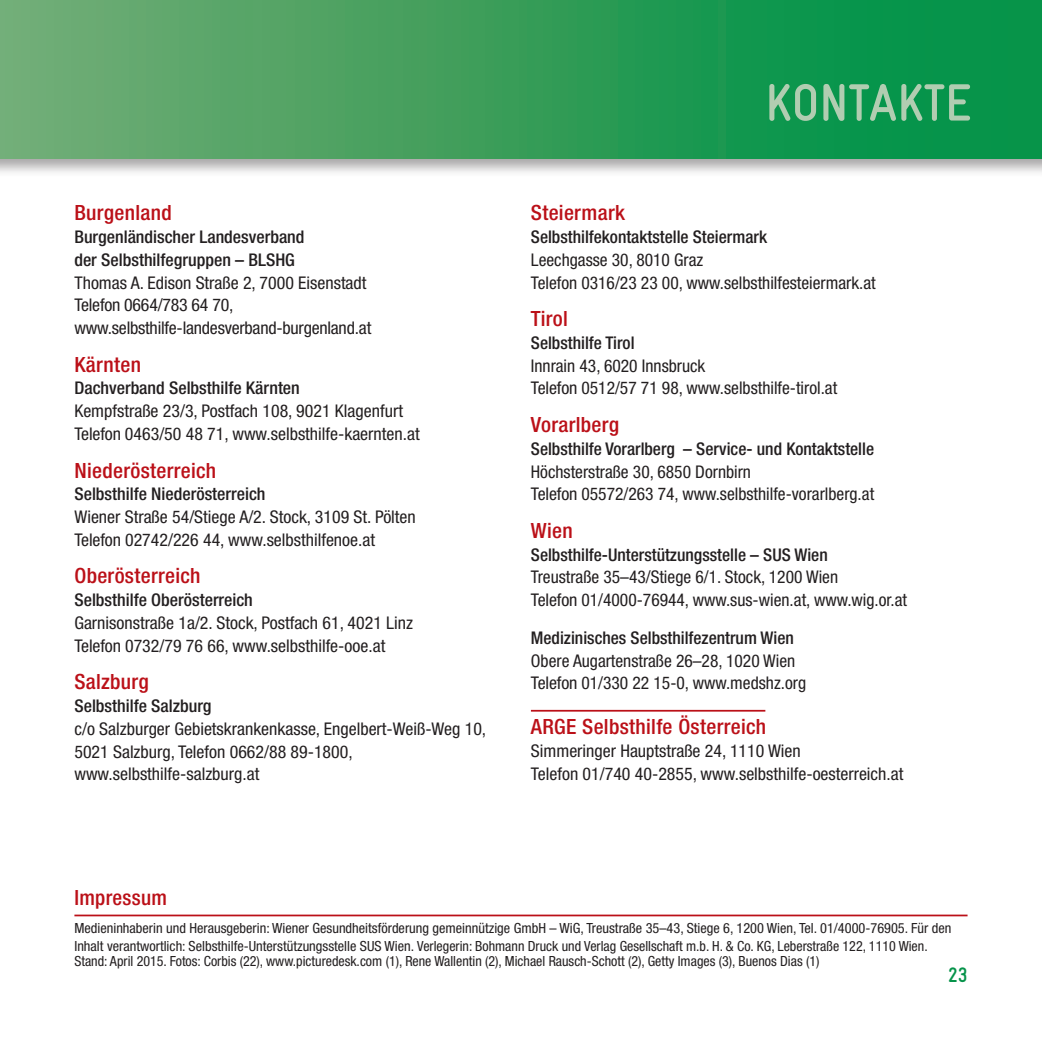
<style>
.page{position:relative;width:1042px;height:1042px;background:#fff}
.page>*{position:absolute;margin:0;border:0;box-sizing:border-box;transform-origin:0 0}
.t1{font:700 52.5px "Gravur Condensed";color:#b1cdb1}
.t2{font:500 condensed 21px "Helvetica Neue LT Pro";letter-spacing:.015em;color:#bb1018}
.t3{font:700 21px "Gravur Condensed";color:#06934a}
.t4{font:condensed 17.5px/22.8px "Helvetica Neue LT Pro";color:#231f20}
.t5{font:500 condensed 17.5px/22.8px "Helvetica Neue LT Pro";color:#231f20}
.t6{font:condensed 14px/15.8px "Helvetica Neue LT Std";color:#231f20}
.t7{font:condensed 14px "Helvetica Neue LT Pro";color:#231f20}
.s1{font-family:"Helvetica Neue LT Pro"}
</style>
<div class="page">
<div style="left:0;top:0;width:1042px;height:177px;background:#231f20;opacity:.4"></div>
<div style="left:0;top:0;width:1042px;height:159px;background:linear-gradient(to right,#75ac74,#009042)"></div>
<hr style="left:74px;top:914px;width:893px;height:2px;background:#bb1018">
<hr style="left:531px;top:710px;width:234px;height:1px;background:#bb1018">
<p class="t2" style="left:74px;top:200px;width:99px">Burgenland</p>
<p class="t5" style="left:74px;top:225px;width:232px">Burgenländischer Landesverband der Selbsthilfegruppen – BLSHG</p>
<p class="t4" style="left:74px;top:271px;width:298px">Thomas A. Edison Straße 2, 7000 Eisenstadt<br>Telefon 0664/783 64 70, www.selbsthilfe-landesverband-burgenland.at</p>
<p class="t2" style="left:74px;top:352px;width:68px">Kärnten</p>
<p class="t5" style="left:74px;top:377px;width:227px">Dachverband Selbsthilfe Kärnten</p>
<p class="t4" style="left:74px;top:399px;width:347px">Kempfstraße 23/3, Postfach 108, 9021 Klagenfurt<br>Telefon 0463/50 48 71, www.selbsthilfe-kaernten.at</p>
<p class="t2" style="left:74px;top:457px;width:143px">Niederösterreich</p>
<p class="t5" style="left:74px;top:482px;width:192px">Selbsthilfe Niederösterreich</p>
<p class="t4" style="left:74px;top:505px;width:343px">Wiener Straße 54/Stiege A/2. Stock, 3109 St. Pölten<br>Telefon 02742/226 44, www.selbsthilfenoe.at</p>
<p class="t2" style="left:74px;top:563px;width:128px">Oberösterreich</p>
<p class="t5" style="left:74px;top:588px;width:180px">Selbsthilfe Oberösterreich</p>
<p class="t4" style="left:74px;top:611px;width:340px">Garnisonstraße 1a/2. Stock, Postfach 61, 4021 Linz<br>Telefon 0732/79 76 66, www.selbsthilfe-ooe.at</p>
<p class="t2" style="left:74px;top:669px;width:76px">Salzburg</p>
<p class="t5" style="left:74px;top:694px;width:139px">Selbsthilfe Salzburg</p>
<p class="t4" style="left:74px;top:717px;width:413px">c/o Salzburger Gebietskrankenkasse, Engelbert-Weiß-Weg 10,<br>5021 Salzburg, Telefon 0662/88 89-1800, www.selbsthilfe-salzburg.at</p>
<h1 class="t1" style="left:765px;top:73px;width:208px">KONTAKTE</h1>
<p class="t2" style="left:531px;top:200px;width:96px">Steiermark</p>
<p class="t5" style="left:531px;top:225px;width:238px">Selbsthilfekontaktstelle Steiermark</p>
<p class="t4" style="left:531px;top:248px;width:346px">Leechgasse 30, 8010 Graz<br>Telefon 0316/23 23 00, www.selbsthilfesteiermark.at</p>
<p class="t2" style="left:531px;top:306px;width:39px">Tirol</p>
<p class="t5" style="left:531px;top:331px;width:105px">Selbsthilfe Tirol</p>
<p class="t4" style="left:531px;top:354px;width:308px">Innrain 43, 6020 Innsbruck<br>Telefon 0512/57 71 98, www.selbsthilfe-tirol.at</p>
<p class="t2" style="left:531px;top:412px;width:90px">Vorarlberg</p>
<p class="t5" style="left:531px;top:437px;width:345px">Selbsthilfe Vorarlberg – Service- und Kontaktstelle</p>
<p class="t4" style="left:531px;top:460px;width:345px">Höchsterstraße 30, 6850 Dornbirn<br>Telefon 05572/263 74, www.selbsthilfe-vorarlberg.at</p>
<p class="t2" style="left:531px;top:518px;width:43px">Wien</p>
<p class="t5" style="left:531px;top:543px;width:298px">Selbsthilfe-Unterstützungsstelle – SUS Wien</p>
<p class="t4" style="left:531px;top:566px;width:378px">Treustraße 35–43/Stiege 6/1. Stock, 1200 Wien<br>Telefon 01/4000-76944, www.sus-wien.at, www.wig.or.at</p>
<p class="t5" style="left:531px;top:626px;width:264px">Medizinisches Selbsthilfezentrum Wien</p>
<p class="t4" style="left:531px;top:649px;width:277px">Obere Augartenstraße 26–28, 1020 Wien<br>Telefon 01/330 22 15-0, www.medshz.org</p>
<p class="t2" style="left:531px;top:714px;width:237px">ARGE Selbsthilfe Österreich</p>
<p class="t4" style="left:531px;top:739px;width:374px">Simmeringer Hauptstraße 24, 1110 Wien<br>Telefon 01/740 40-2855, www.selbsthilfe-oesterreich.at</p>
<p class="t2" style="left:74px;top:885px;width:94px">Impressum</p>
<p class="t7" style="left:74px;top:920px;width:878px">Medieninhaberin und Herausgeberin: Wiener Gesundheitsförderung gemeinnützige GmbH – WiG, Treustraße 35–43, Stiege 6, 1200 Wien, Tel. 01/4000-76905. Für den</p>
<p class="t6" style="left:74px;top:937px;width:855px"><span class="s1">Inhalt verantwortlich: Selbsthilfe-Unterstützungsstelle SUS Wien.</span> Verlegerin: Bohmann Druck und Verlag Gesellschaft m.b. H. &amp; Co. KG, Leberstraße 122, 1110 Wien.<br>Stand: April 2015. Fotos: Corbis (22), www.picturedesk.com (1), Rene Wallentin (2), Michael Rausch-Schott (2), Getty Images (3), Buenos Dias (1)</p>
<p class="t3" style="left:948px;top:963px;width:21px">23</p>
</div>
